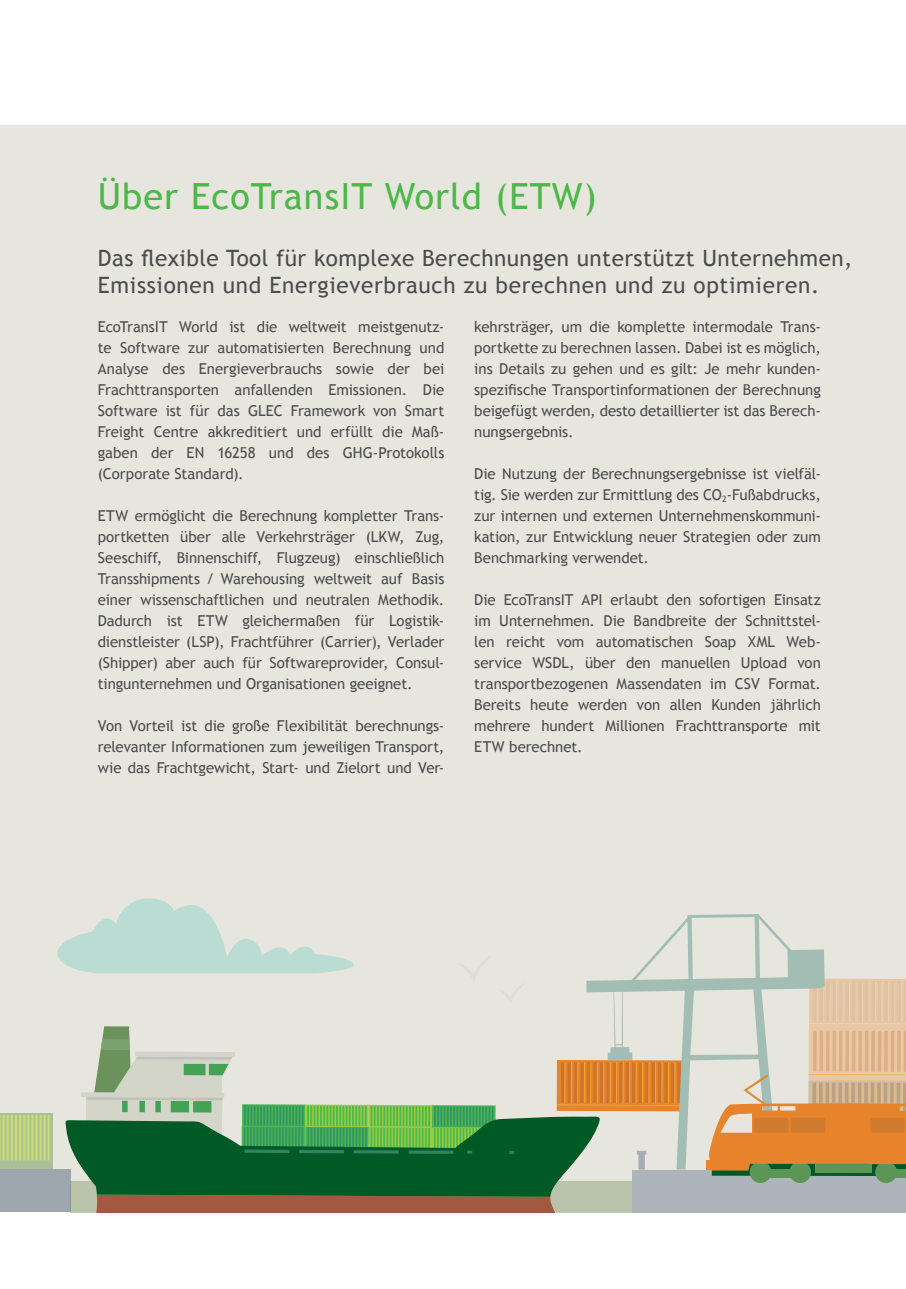
<style>
.page{position:relative;width:906px;height:1289px;background:#fff}
.page>*{position:absolute;margin:0;border:0;box-sizing:border-box;transform-origin:0 0}
.t1{font:36px "Trebuchet MS";letter-spacing:.03em;color:#4cb848}
.MS_Seitenzahl_links{font:22.5px/27px "Trebuchet MS";letter-spacing:.02em;color:#4b4c4d}
.t2{font:15px/21px "Trebuchet MS";letter-spacing:-.005em;color:#4b4c4d;text-align:justify}
</style>
<div class="page">
<div style="left:0;top:125px;width:906px;height:1087px;background:#e7e6de"></div>
<div style="left:0;top:1162px;width:52px;height:7px;background:#abbf98"></div>
<div style="left:0;top:1112px;width:52px;height:50px;background:linear-gradient(to right,#b4c78c,#afc393)"></div>
<hr style="left:48px;top:1114px;width:2px;height:46px;background:#ccde70">
<hr style="left:44px;top:1114px;width:2px;height:46px;background:#ccde70">
<hr style="left:39px;top:1114px;width:3px;height:46px;background:#ccde70">
<hr style="left:35px;top:1114px;width:3px;height:46px;background:#ccde70">
<hr style="left:31px;top:1114px;width:2px;height:46px;background:#ccde70">
<hr style="left:27px;top:1114px;width:2px;height:46px;background:#ccde70">
<hr style="left:23px;top:1114px;width:2px;height:46px;background:#ccde70">
<hr style="left:19px;top:1114px;width:2px;height:46px;background:#ccde70">
<hr style="left:15px;top:1114px;width:2px;height:46px;background:#ccde70">
<hr style="left:11px;top:1114px;width:2px;height:46px;background:#ccde70">
<hr style="left:7px;top:1114px;width:2px;height:46px;background:#ccde70">
<hr style="left:3px;top:1114px;width:2px;height:46px;background:#ccde70">
<hr style="left:0;top:1114px;width:1px;height:46px;background:#ccde70">
<div style="left:632px;top:1169px;width:274px;height:43px;background:#adb4bc"></div>
<div style="left:0;top:1168px;width:71px;height:43px;background:#9ea7ae"></div>
<svg style="left:685px;top:914px;width:139px;height:255px"></svg>
<svg style="left:712px;top:1171px;width:163px;height:4px"></svg>
<div style="left:749px;top:1161px;width:22px;height:21px;background:#5d9556;border-radius:50%"></div>
<div style="left:789px;top:1161px;width:22px;height:21px;background:#5d9556;border-radius:50%"></div>
<div style="left:760px;top:1168px;width:39px;height:9px;background:#5d9556"></div>
<div style="left:875px;top:1161px;width:22px;height:21px;background:#5d9556;border-radius:50%"></div>
<div style="left:886px;top:1168px;width:20px;height:9px;background:#5d9556"></div>
<div style="left:815px;top:1164px;width:57px;height:8px;background:#5d9556"></div>
<div style="left:706px;top:1160px;width:14px;height:9px;background:#eb8525"></div>
<svg style="left:709px;top:978px;width:197px;height:193px"></svg>
<div style="left:790px;top:1117px;width:35px;height:15px;background:#d17b2e;border-radius:2px"></div>
<div style="left:754px;top:1117px;width:34px;height:15px;background:#d17b2e;border-radius:2px"></div>
<div style="left:870px;top:1117px;width:35px;height:15px;background:#d17b2e;border-radius:2px"></div>
<svg style="left:57px;top:898px;width:628px;height:314px"></svg>
<hr style="left:370px;top:1105px;width:2px;height:21px;background:#49b84e">
<hr style="left:428px;top:1106px;width:2px;height:20px;background:#49b84e">
<p class="t1" style="left:98px;top:175px;width:500px">Über EcoTransIT World (ETW)</p>
<p class="MS_Seitenzahl_links" style="left:98px;top:245px;width:756px">Das flexible Tool für komplexe Berechnungen unterstützt Unternehmen,<br>Emissionen und Energieverbrauch zu berechnen und zu optimieren.</p>
<p class="t2" style="left:98px;top:316px;width:348px">EcoTransIT World ist die weltweit meistgenutz&shy;te Software zur automatisierten Berechnung und Analyse des Energieverbrauchs sowie der bei Frachttransporten anfallenden Emissionen. Die Software ist für das GLEC Framework von Smart Freight Centre akkreditiert und erfüllt die Maß&shy;gaben der EN 16258 und des GHG-Protokolls (Corporate Standard).</p>
<p class="t2" style="left:98px;top:505px;width:348px">ETW ermöglicht die Berechnung kompletter Trans&shy;portketten über alle Verkehrsträger (LKW, Zug, Seeschiff, Binnenschiff, Flugzeug) einschließlich Transshipments / Warehousing weltweit auf Basis einer wissenschaftlichen und neutralen Methodik.<br>Dadurch ist ETW gleichermaßen für Logistik&shy;dienstleister (LSP), Frachtführer (Carrier), Verlader (Shipper) aber auch für Softwareprovider, Consul&shy;tingunternehmen und Organisationen geeignet.</p>
<p class="t2" style="left:98px;top:715px;width:348px">Von Vorteil ist die große Flexibilität berechnungs&shy;relevanter Informationen zum jeweiligen Transport, wie das Frachtgewicht, Start- und Zielort und Ver-</p>
<p class="t2" style="left:474px;top:316px;width:348px">kehrsträger, um die komplette intermodale Trans&shy;portkette zu berechnen lassen. Dabei ist es möglich, ins Details zu gehen und es gilt: Je mehr kunden&shy;spezifische Transportinformationen der Berechnung beigefügt werden, desto detaillierter ist das Berech&shy;nungsergebnis.</p>
<p class="t2" style="left:474px;top:463px;width:348px">Die Nutzung der Berechnungsergebnisse ist vielfäl&shy;tig. Sie werden zur Ermittlung des CO<sub>2</sub>-Fußabdrucks, zur internen und externen Unternehmenskommuni&shy;kation, zur Entwicklung neuer Strategien oder zum Benchmarking verwendet.</p>
<p class="t2" style="left:474px;top:589px;width:348px">Die EcoTransIT API erlaubt den sofortigen Einsatz im Unternehmen. Die Bandbreite der Schnittstel&shy;len reicht vom automatischen Soap XML Web&shy;service WSDL, über den manuellen Upload von transportbezogenen Massendaten im CSV Format.<br>Bereits heute werden von allen Kunden jährlich mehrere hundert Millionen Frachttransporte mit ETW berechnet.</p>
</div>
